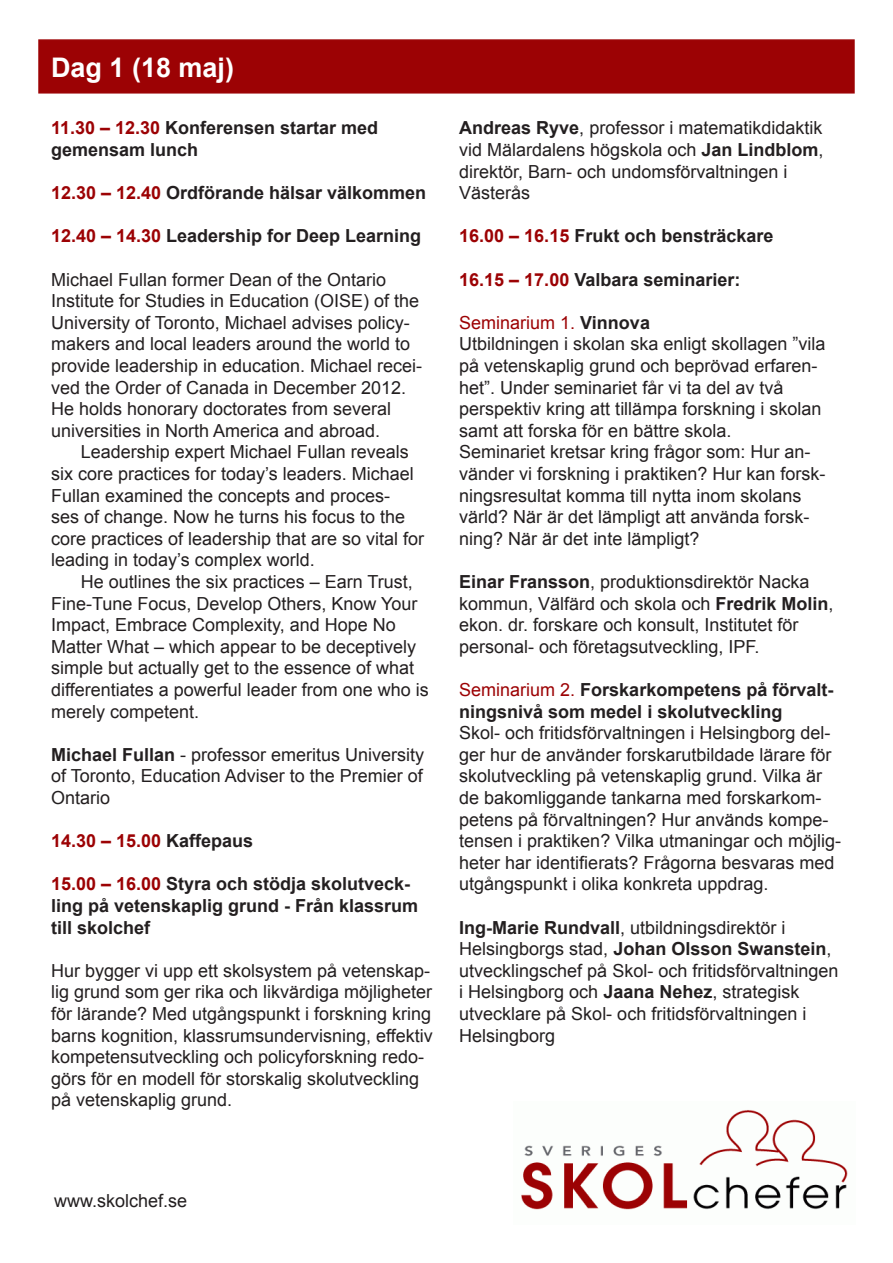
<style>
.page{position:relative;width:893px;height:1263px;background:#fff}
.page>*{position:absolute;margin:0;border:0;box-sizing:border-box;transform-origin:0 0}
.t1{font:700 27px "Arial";color:#fff}
.t2{font:18px/21.6px "Arial";color:#231f20}
.t3{font:700 18px/21.6px "Arial";color:#231f20}
.t4{font:700 18px "Arial";color:#9c0204}
.t5{font:18px "Arial";color:#9c0204}
.s1{color:#9c0204}
.s2{font-weight:700}
.s3{color:#231f20}
.s4{font-weight:700;color:#231f20}
.s5{font-weight:400;color:#9c0204}
</style>
<div class="page">
<div style="left:38px;top:39px;width:817px;height:55px;background:#9c0204;border:2px solid #9c0204"></div>
<img style="left:521px;top:1110px;width:327px;height:100px">
<p class="t1" style="left:51px;top:50px;width:185px">Dag 1 (18 maj)</p>
<p class="t3" style="left:51px;top:118px;width:329px"><span class="s1">11.30 – 12.30</span> Konferensen startar med</p>
<p class="t3" style="left:51px;top:139px;width:149px">gemensam lunch</p>
<p class="t3" style="left:51px;top:183px;width:377px"><span class="s1">12.30 – 12.40</span> Ordförande hälsar välkommen</p>
<p class="t3" style="left:51px;top:226px;width:372px"><span class="s1">12.40 – 14.30</span> Leadership for Deep Learning</p>
<p class="t2" style="left:51px;top:269px;width:373px">Michael Fullan former Dean of the Ontario Institute for Studies in Education (OISE) of the University of Toronto, Michael advises policy&shy;makers and local leaders around the world to provide leadership in education. Michael recei&shy;ved the Order of Canada in December 2012.<br>He holds honorary doctorates from several universities in North America and abroad.</p>
<p class="t2" style="left:51px;top:441px;width:375px;text-indent:30px">Leadership expert Michael Fullan reveals six core practices for today’s leaders. Michael Fullan examined the concepts and proces-<br>ses of change. Now he turns his focus to the core practices of leadership that are so vital for leading in today’s complex world.</p>
<p class="t2" style="left:51px;top:571px;width:379px;text-indent:30px">He outlines the six practices – Earn Trust, Fine-Tune Focus, Develop Others, Know Your Impact, Embrace Complexity, and Hope No Matter What – which appear to be deceptively simple but actually get to the essence of what differentiates a powerful leader from one who is merely competent.</p>
<p class="t2" style="left:51px;top:744px;width:375px;text-align:justify"><span class="s2">Michael Fullan</span> - professor emeritus University of Toronto, Education Adviser to the Premier of Ontario</p>
<p class="t4" style="left:51px;top:829px;width:204px">14.30 – 15.00 <span class="s3">Kaffepaus</span></p>
<p class="t3" style="left:51px;top:874px;width:369px"><span class="s1">15.00 – 16.00</span> Styra och stödja skolutveck&shy;ling på vetenskaplig grund - Från klassrum till skolchef</p>
<p class="t2" style="left:51px;top:960px;width:383px">Hur bygger vi upp ett skolsystem på vetenskap&shy;lig grund som ger rika och likvärdiga möjligheter för lärande? Med utgångspunkt i forskning kring barns kognition, klassrumsundervisning, effektiv kompetensutveckling och policyforskning redo&shy;görs för en modell för storskalig skolutveckling på vetenskaplig grund.</p>
<p class="t2" style="left:459px;top:117px;width:366px;text-align:justify"><span class="s2">Andreas Ryve</span>, professor i matematikdidaktik vid Mälardalens högskola och <span class="s2">Jan Lindblom</span>, direktör, Barn- och undomsförvaltningen i</p>
<p class="t2" style="left:459px;top:182px;width:73px">Västerås</p>
<p class="t3" style="left:459px;top:226px;width:316px"><span class="s1">16.00 – 16.15</span> Frukt och bensträckare</p>
<p class="t3" style="left:459px;top:269px;width:283px"><span class="s1">16.15 – 17.00</span> Valbara seminarier:</p>
<p class="t5" style="left:459px;top:311px;width:192px">Seminarium 1. <span class="s4">Vinnova</span></p>
<p class="t2" style="left:459px;top:333px;width:368px">Utbildningen i skolan ska enligt skollagen ”vila på vetenskaplig grund och beprövad erfaren&shy;het”. Under seminariet får vi ta del av två</p>
<p class="t2" style="left:459px;top:398px;width:364px">perspektiv kring att tillämpa forskning i skolan samt att forska för en bättre skola.</p>
<p class="t2" style="left:459px;top:441px;width:368px">Seminariet kretsar kring frågor som: Hur an&shy;vänder vi forskning i praktiken? Hur kan forsk&shy;ningsresultat komma till nytta inom skolans värld? När är det lämpligt att använda forsk&shy;ning? När är det inte lämpligt?</p>
<p class="t2" style="left:459px;top:571px;width:376px"><span class="s2">Einar Fransson</span>, produktionsdirektör Nacka kommun, Välfärd och skola och <span class="s2">Fredrik Molin</span>, ekon. dr. forskare och konsult, Institutet för</p>
<p class="t2" style="left:459px;top:636px;width:302px">personal- och företagsutveckling, IPF.</p>
<p class="t3" style="left:459px;top:679px;width:376px"><span class="s5">Seminarium 2.</span> Forskarkompetens på förvalt&shy;ningsnivå som medel i skolutveckling</p>
<p class="t2" style="left:459px;top:722px;width:383px">Skol- och fritidsförvaltningen i Helsingborg del&shy;ger hur de använder forskarutbildade lärare för skolutveckling på vetenskaplig grund. Vilka är de bakomliggande tankarna med forskarkom&shy;petens på förvaltningen? Hur används kompe&shy;tensen i praktiken? Vilka utmaningar och möjlig&shy;heter har identifierats? Frågorna besvaras med utgångspunkt i olika konkreta uppdrag.</p>
<p class="t2" style="left:459px;top:917px;width:328px"><span class="s2">Ing-Marie Rundvall</span>, utbildningsdirektör i</p>
<p class="t2" style="left:459px;top:938px;width:381px">Helsingborgs stad, <span class="s2">Johan Olsson Swanstein</span>, utvecklingschef på Skol- och fritidsförvaltningen i Helsingborg och <span class="s2">Jaana Nehez</span>, strategisk utvecklare på Skol- och fritidsförvaltningen i Helsingborg</p>
<p class="t2" style="left:54px;top:1190px;width:135px">www.skolchef.se</p>
</div>
